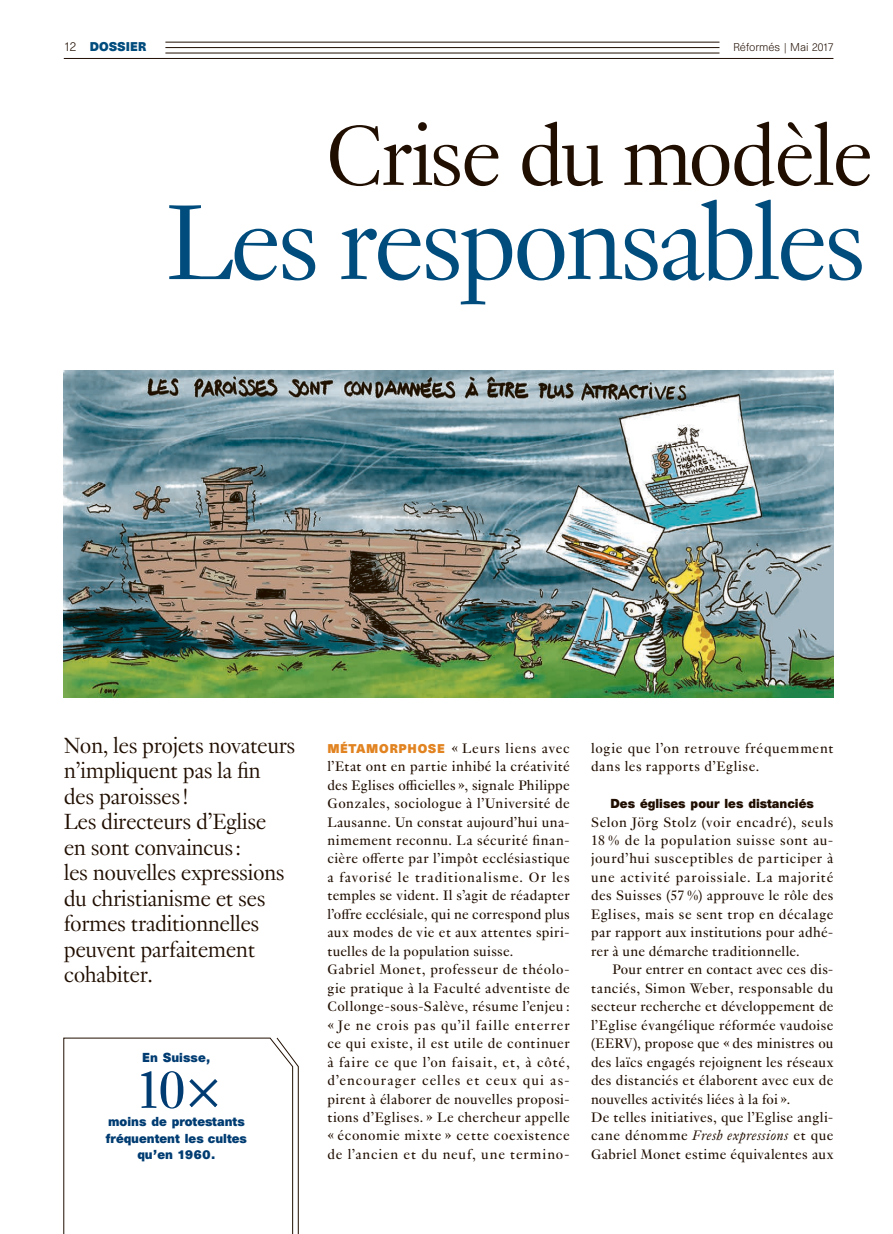
<style>
.page{position:relative;width:893px;height:1234px;background:#fff}
.page>*{position:absolute;margin:0;border:0;box-sizing:border-box;transform-origin:0 0}
.t1{font:300 116.55px "Genath";letter-spacing:-.04em;color:#004c7d}
.t2{font:300 93px "Genath";letter-spacing:-.03em;color:#200e00}
.t3{font:57px "Genath";color:#003c72}
.t4{font:300 24px/25.5px "Genath";letter-spacing:-.02em;color:#200e00}
.t5{font:15px/18.5px "Genath";letter-spacing:.03em;color:#200e00}
.t6{font:700 12px/16.5px "Unica SB";color:#003c72;text-align:center}
.t7{font:700 12px "Unica SB";color:#200e00}
.t8{font:700 11.7px "Unica SB";color:#004c7d}
.t9{font:300 10.5px "Unica SB";color:#200e00}
.s1{font-weight:300;font-size:12px;color:#200e00}
.s2{font-family:"Unica SB";font-weight:700;font-size:11.7px;color:#e18320}
.s3{font-style:italic}
</style>
<div class="page">
<hr style="left:64px;top:58px;width:769px;height:1px;background:#200e00">
<hr style="left:165px;top:53px;width:554px;height:1px;background:#200e00">
<hr style="left:165px;top:47px;width:554px;height:1px;background:#200e00">
<hr style="left:165px;top:42px;width:554px;height:1px;background:#200e00">
<svg style="left:63px;top:1037px;width:213px;height:196px"></svg>
<svg style="left:276px;top:1037px;width:23px;height:196px"></svg>
<img style="left:64px;top:370px;width:769px;height:327px">
<svg style="left:189px;top:1078px;width:29px;height:29px"></svg>
<p class="t8" style="left:64px;top:39px;width:84px"><span class="s1">12</span> DOSSIER</p>
<p class="t9" style="left:733px;top:41px;width:102px">Réformés | Mai 2017</p>
<h2 class="t2" style="left:325px;top:90px;width:549px">Crise du modèle</h2>
<h1 class="t1" style="left:165px;top:160px;width:702px">Les responsables</h1>
<h3 class="t4" style="left:64px;top:730px;width:233px">Non, les projets novateurs n’impliquent pas la fin des paroisses !<br>Les directeurs d’Eglise<br>en sont convaincus :<br>les nouvelles expressions du christianisme et ses formes traditionnelles peuvent parfaitement cohabiter.</h3>
<p class="t6" style="left:142px;top:1050px;width:70px">En Suisse,</p>
<h3 class="t3" style="left:136px;top:1049px;width:51px">10</h3>
<p class="t6" style="left:106px;top:1114px;width:143px">moins de protestants fréquentent les cultes qu’en 1960.</p>
<p class="t5" style="left:327px;top:737px;width:244px"><span class="s2">MÉTAMORPHOSE</span> « Leurs liens avec l’Etat ont en partie inhibé la créativité des Eglises officielles », signale Philippe Gonzales, sociologue à l’Université de Lausanne. Un constat aujourd’hui una&shy;nimement reconnu. La sécurité finan&shy;cière offerte par l’impôt ecclésiastique a favorisé le traditionalisme. Or les temples se vident. Il s’agit de réadapter l’offre ecclésiale, qui ne correspond plus aux modes de vie et aux attentes spiri&shy;tuelles de la population suisse.<br>Gabriel Monet, professeur de théolo&shy;gie pratique à la Faculté adventiste de Collonge-sous-Salève, résume l’enjeu : « Je ne crois pas qu’il faille enterrer ce qui existe, il est utile de continuer à faire ce que l’on faisait, et, à côté, d’encourager celles et ceux qui as&shy;pirent à élaborer de nouvelles proposi&shy;tions d’Eglises. » Le chercheur appelle « économie mixte » cette coexistence de l’ancien et du neuf, une termino-</p>
<p class="t5" style="left:591px;top:737px;width:244px">logie que l’on retrouve fréquemment dans les rapports d’Eglise.</p>
<p class="t7" style="left:610px;top:796px;width:205px">Des églises pour les distanciés</p>
<p class="t5" style="left:591px;top:811px;width:244px;text-align:justify">Selon Jörg Stolz (voir encadré), seuls 18 % de la population suisse sont au&shy;jourd’hui susceptibles de participer à une activité paroissiale. La majorité des Suisses (57 %) approuve le rôle des Eglises, mais se sent trop en décalage par rapport aux institutions pour adhé&shy;rer à une démarche traditionnelle.</p>
<p class="t5" style="left:591px;top:958px;width:244px;text-indent:21px">Pour entrer en contact avec ces dis&shy;tanciés, Simon Weber, responsable du secteur recherche et développement de l’Eglise évangélique réformée vaudoise (EERV), propose que « des ministres ou des laïcs engagés rejoignent les réseaux des distanciés et élaborent avec eux de nouvelles activités liées à la foi ».<br>De telles initiatives, que l’Eglise angli&shy;cane dénomme <span class="s3">Fresh expressions</span> et que Gabriel Monet estime équivalentes aux</p>
</div>
